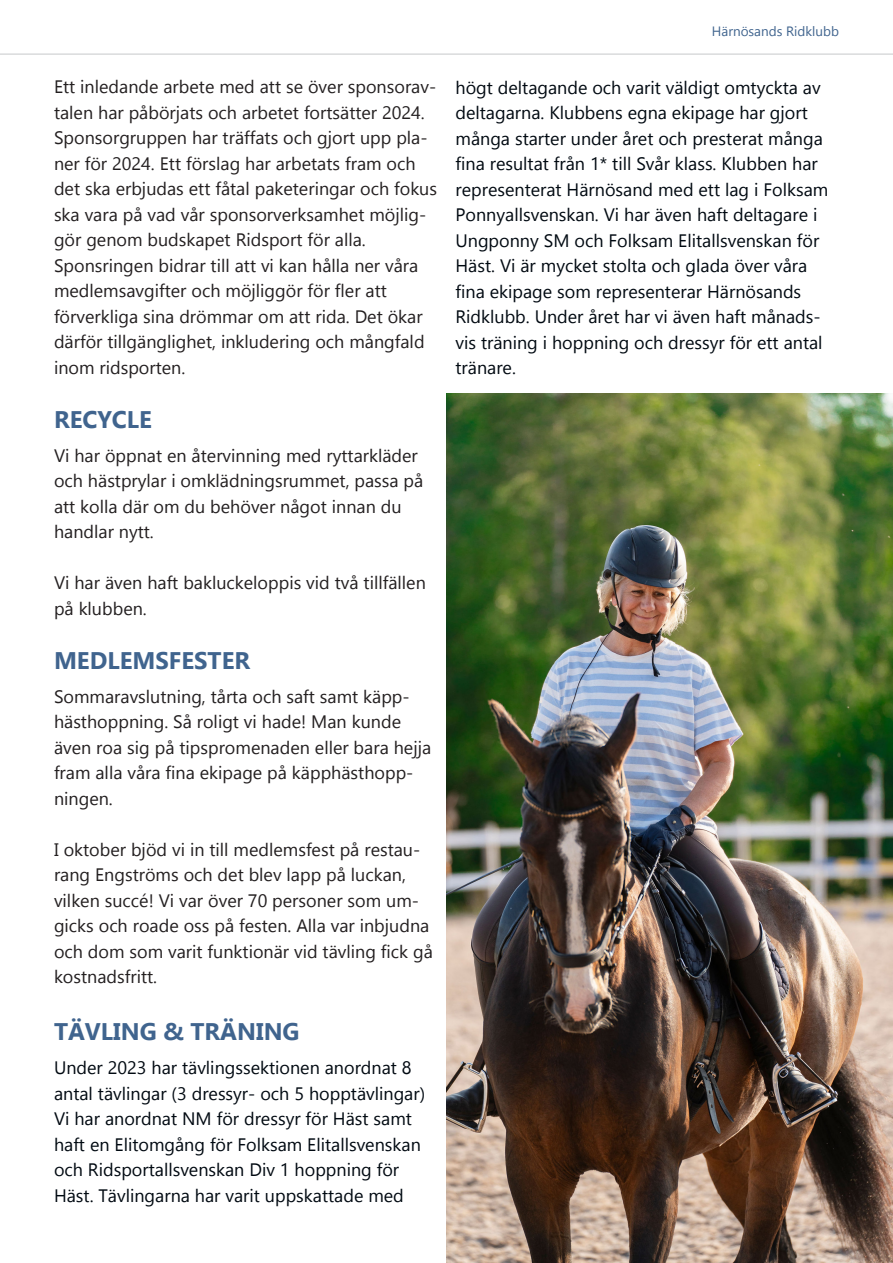
<style>
.page{position:relative;width:893px;height:1263px;background:#fff}
.page>*{position:absolute;margin:0;border:0;box-sizing:border-box;transform-origin:0 0}
.t1{font:700 24px "Gadugi";color:#40648e}
.t2{font:18px/25.5px "Gadugi";color:#231f20}
.t3{font:18px/25.5px "Gadugi";color:#000911}
.t4{font:13.5px "Gadugi";color:#40648e}
</style>
<div class="page">
<img style="left:446px;top:393px;width:447px;height:870px">
<hr style="left:0;top:54px;width:893px;height:1px;background:#c7c8ca">
<p class="t2" style="left:54px;top:74px;width:384px">Ett inledande arbete med att se över sponsorav&shy;talen har påbörjats och arbetet fortsätter 2024.</p>
<p class="t2" style="left:54px;top:125px;width:385px">Sponsorgruppen har träffats och gjort upp pla&shy;ner för 2024. Ett förslag har arbetats fram och det ska erbjudas ett fåtal paketeringar och fokus ska vara på vad vår sponsorverksamhet möjlig&shy;gör genom budskapet Ridsport för alla.</p>
<p class="t2" style="left:54px;top:253px;width:372px">Sponsringen bidrar till att vi kan hålla ner våra medlemsavgifter och möjliggör för fler att förverkliga sina drömmar om att rida. Det ökar därför tillgänglighet, inkludering och mångfald inom ridsporten.</p>
<p class="t1" style="left:54px;top:405px;width:99px">RECYCLE</p>
<p class="t2" style="left:54px;top:443px;width:371px">Vi har öppnat en återvinning med ryttarkläder och hästprylar i omklädningsrummet, passa på att kolla där om du behöver något innan du handlar nytt.</p>
<p class="t2" style="left:54px;top:570px;width:373px">Vi har även haft bakluckeloppis vid två tillfällen på klubben.</p>
<p class="t1" style="left:54px;top:646px;width:198px">MEDLEMSFESTER</p>
<p class="t2" style="left:54px;top:684px;width:379px">Sommaravslutning, tårta och saft samt käpp&shy;hästhoppning. Så roligt vi hade! Man kunde även roa sig på tipspromenaden eller bara hejja fram alla våra fina ekipage på käpphästhopp&shy;ningen.</p>
<p class="t2" style="left:54px;top:837px;width:380px">I oktober bjöd vi in till medlemsfest på restau&shy;rang Engströms och det blev lapp på luckan, vilken succé! Vi var över 70 personer som um&shy;gicks och roade oss på festen. Alla var inbjudna och dom som varit funktionär vid tävling fick gå kostnadsfritt.</p>
<p class="t1" style="left:54px;top:1017px;width:247px">TÄVLING &amp; TRÄNING</p>
<p class="t3" style="left:54px;top:1055px;width:373px">Under 2023 har tävlingssektionen anordnat 8 antal tävlingar (3 dressyr- och 5 hopptävlingar)<br>Vi har anordnat NM för dressyr för Häst samt haft en Elitomgång för Folksam Elitallsvenskan och Ridsportallsvenskan Div 1 hoppning för Häst. Tävlingarna har varit uppskattade med</p>
<p class="t4" style="left:712px;top:23px;width:129px">Härnösands Ridklubb</p>
<p class="t3" style="left:455px;top:75px;width:374px">högt deltagande och varit väldigt omtyckta av deltagarna. Klubbens egna ekipage har gjort många starter under året och presterat många fina resultat från 1* till Svår klass. Klubben har representerat Härnösand med ett lag i Folksam Ponnyallsvenskan. Vi har även haft deltagare i Ungponny SM och Folksam Elitallsvenskan för Häst. Vi är mycket stolta och glada över våra fina ekipage som representerar Härnösands Ridklubb. Under året har vi även haft månads&shy;vis träning i hoppning och dressyr för ett antal tränare.</p>
</div>
